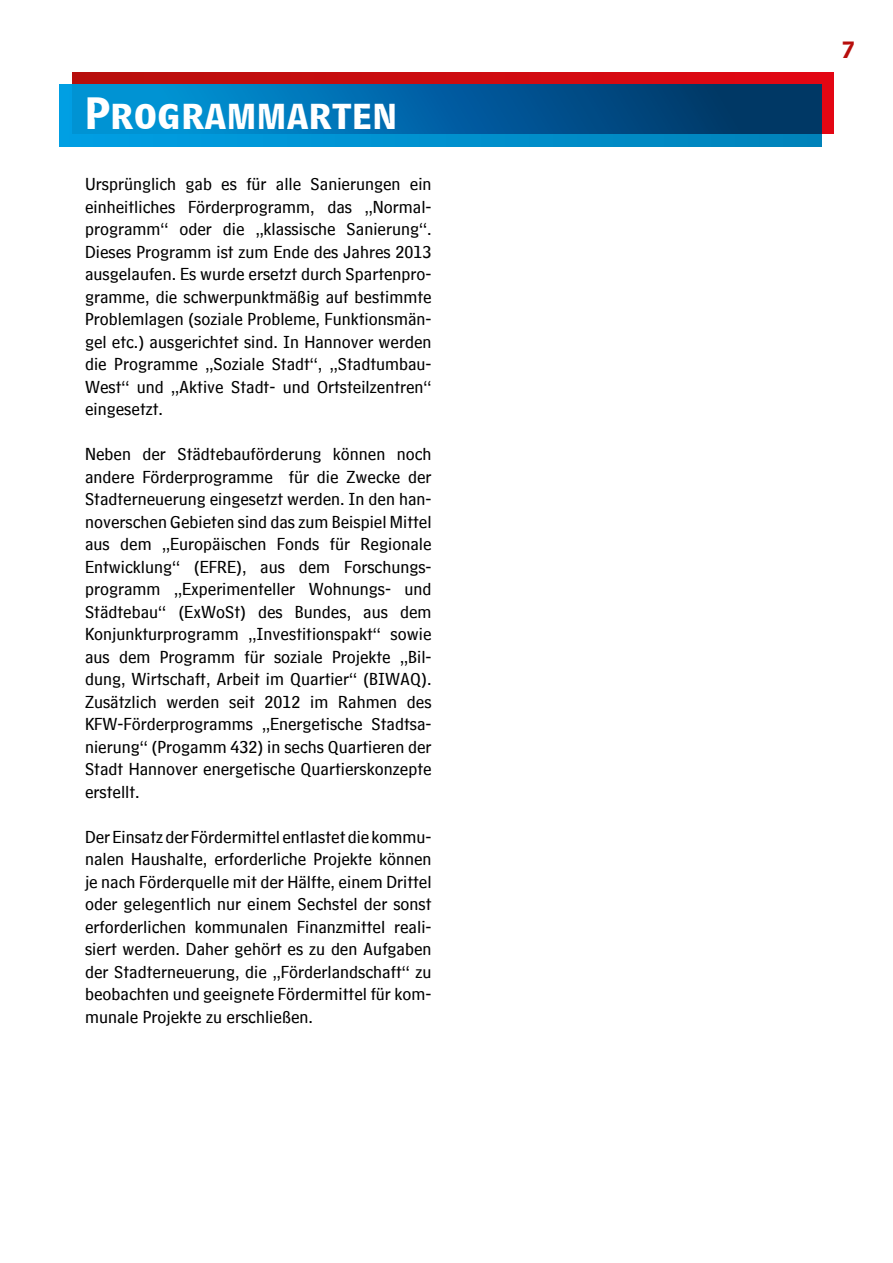
<style>
.page{position:relative;width:893px;height:1263px;background:#fff}
.page>*{position:absolute;margin:0;border:0;box-sizing:border-box;transform-origin:0 0}
.t1{font:37.5px "HM Big Caps";color:#fff}
.t2{font:19.5px "HM Big Caps";color:#b70e0c}
.t3{font:18px/22.5px "HM Text";color:#000;text-align:justify}
</style>
<div class="page">
<div style="left:72px;top:72px;width:761px;height:62px;background:linear-gradient(to right,#b70f0c,#e30714)"></div>
<div style="left:60px;top:84px;width:761px;height:62px;background:linear-gradient(to right,#009fe4,#0082b9)"></div>
<div style="left:72px;top:84px;width:749px;height:50px;background:linear-gradient(to right,#009be2,#002b5c)"></div>
<h1 class="t1" style="left:85px;top:83px;width:314px">Programmarten</h1>
<p class="t3" style="left:85px;top:170px;width:348px">Ursprünglich gab es für alle Sanierungen ein einheitliches Förderprogramm, das „Normal&shy;programm“ oder die „klassische Sanierung“.<br>Dieses Programm ist zum Ende des Jahres 2013 ausgelaufen. Es wurde ersetzt durch Spartenpro&shy;gramme, die schwerpunktmäßig auf bestimmte Problemlagen (soziale Probleme, Funktionsmän&shy;gel etc.) ausgerichtet sind. In Hannover werden die Programme „Soziale Stadt“, „Stadtumbau-West“ und „Aktive Stadt- und Ortsteilzentren“ eingesetzt.</p>
<p class="t3" style="left:85px;top:440px;width:348px">Neben der Städtebauförderung können noch andere Förderprogramme für die Zwecke der Stadterneuerung eingesetzt werden. In den han&shy;noverschen Gebieten sind das zum Beispiel Mittel aus dem „Europäischen Fonds für Regionale Entwicklung“ (EFRE), aus dem Forschungs&shy;programm „Experimenteller Wohnungs- und Städtebau“ (ExWoSt) des Bundes, aus dem Konjunkturprogramm „Investitionspakt“ sowie aus dem Programm für soziale Projekte „Bil&shy;dung, Wirtschaft, Arbeit im Quartier“ (BIWAQ).<br>Zusätzlich werden seit 2012 im Rahmen des KFW-Förderprogramms „Energetische Stadtsa&shy;nierung“ (Progamm 432) in sechs Quartieren der Stadt Hannover energetische Quartierskonzepte erstellt.</p>
<p class="t3" style="left:85px;top:822px;width:348px">Der Einsatz der Fördermittel entlastet die kommu&shy;nalen Haushalte, erforderliche Projekte können je nach Förderquelle mit der Hälfte, einem Drittel oder gelegentlich nur einem Sechstel der sonst erforderlichen kommunalen Finanzmittel reali&shy;siert werden. Daher gehört es zu den Aufgaben der Stadterneuerung, die „Förderlandschaft“ zu beobachten und geeignete Fördermittel für kom&shy;munale Projekte zu erschließen.</p>
<p class="t2" style="left:842px;top:34px;width:14px">7</p>
</div>
